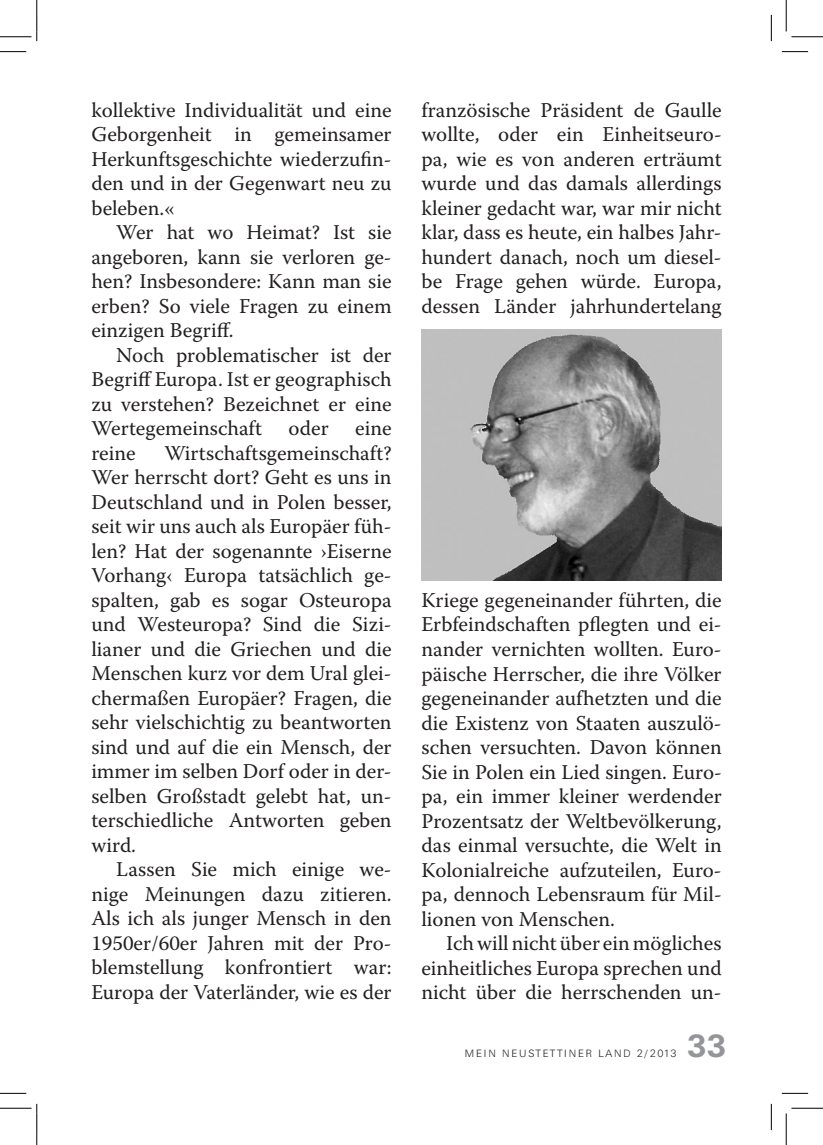
<style>
.page{position:relative;width:823px;height:1145px;background:#fff}
.page>*{position:absolute;margin:0;border:0;box-sizing:border-box;transform-origin:0 0}
.t1{font:700 31.5px "Univers BQ";color:#939598}
.t2{font:21px/24.5px "Warnock Pro";color:#231f20;text-align:justify}
.t3{font:300 10.5px "Univers BQ";letter-spacing:.17em;color:#231f20}
</style>
<div class="page">
<img style="left:421px;top:329px;width:300px;height:251px">
<svg style="left:0;top:51px;width:26px;height:1px"></svg>
<svg style="left:781px;top:51px;width:27px;height:1px"></svg>
<svg style="left:0;top:1093px;width:26px;height:1px"></svg>
<svg style="left:781px;top:1093px;width:27px;height:1px"></svg>
<svg style="left:771px;top:15px;width:1px;height:26px"></svg>
<svg style="left:771px;top:1104px;width:1px;height:26px"></svg>
<hr style="left:0;top:36px;width:32px;height:1px;background:#000">
<hr style="left:791px;top:36px;width:32px;height:1px;background:#000">
<hr style="left:0;top:1108px;width:32px;height:1px;background:#000">
<hr style="left:791px;top:1108px;width:32px;height:1px;background:#000">
<hr style="left:36px;top:0;width:1px;height:32px;background:#000">
<hr style="left:36px;top:1113px;width:1px;height:32px;background:#000">
<hr style="left:786px;top:0;width:1px;height:32px;background:#000">
<hr style="left:786px;top:1113px;width:1px;height:32px;background:#000">
<p class="t2" style="left:91px;top:97px;width:302px">kollektive Individualität und eine Geborgenheit in gemeinsamer Herkunftsgeschichte wiederzufin&shy;den und in der Gegenwart neu zu beleben.«</p>
<p class="t2" style="left:91px;top:220px;width:302px;text-indent:25px">Wer hat wo Heimat? Ist sie angeboren, kann sie verloren ge&shy;hen? Insbesondere: Kann man sie erben? So viele Fragen zu einem einzigen Begriff.</p>
<p class="t2" style="left:91px;top:342px;width:302px;text-indent:25px">Noch problematischer ist der Begriff Europa. Ist er geographisch zu verstehen? Bezeichnet er eine Wertegemeinschaft</p>
<p class="t2" style="left:288px;top:416px;width:42px">oder</p>
<p class="t2" style="left:355px;top:416px;width:38px">eine</p>
<p class="t2" style="left:91px;top:440px;width:302px;text-indent:73px">Wirtschaftsgemeinschaft?<br>Wer herrscht dort? Geht es uns in Deutschland und in Polen besser, seit wir uns auch als Europäer füh&shy;len? Hat der sogenannte ›Eiserne Vorhang‹ Europa tatsächlich ge&shy;spalten, gab es sogar Osteuropa und Westeuropa? Sind die Sizi&shy;lianer und die Griechen und die Menschen kurz vor dem Ural glei&shy;chermaßen Europäer? Fragen, die sehr vielschichtig zu beantworten sind und auf die ein Mensch, der immer im selben Dorf oder in der&shy;selben Großstadt gelebt hat, un&shy;terschiedliche Antworten geben wird.</p>
<p class="t2" style="left:91px;top:857px;width:302px;text-indent:25px">Lassen Sie mich einige we&shy;nige Meinungen dazu zitieren.<br>Als ich als junger Mensch in den 1950er/60er Jahren mit der Pro&shy;blemstellung konfrontiert war:<br>Europa der Vaterländer, wie es der</p>
<p class="t2" style="left:91px;top:440px;width:46px">reine</p>
<p class="t2" style="left:421px;top:97px;width:302px">französische Präsident de Gaulle wollte, oder ein Einheitseuro&shy;pa, wie es von anderen erträumt wurde und das damals allerdings kleiner gedacht war, war mir nicht klar, dass es heute, ein halbes Jahr&shy;hundert danach, noch um diesel&shy;be Frage gehen würde. Europa, dessen Länder jahrhundertelang</p>
<p class="t2" style="left:421px;top:587px;width:302px">Kriege gegeneinander führten, die Erbfeindschaften pflegten und ei&shy;nander vernichten wollten. Euro&shy;päische Herrscher, die ihre Völker gegeneinander aufhetzten und die die Existenz von Staaten auszulö&shy;schen versuchten. Davon können Sie in Polen ein Lied singen. Euro&shy;pa, ein immer kleiner werdender Prozentsatz der Weltbevölkerung, das einmal versuchte, die Welt in Kolonialreiche aufzuteilen, Euro&shy;pa, dennoch Lebensraum für Mil&shy;lionen von Menschen.</p>
<p class="t2" style="left:421px;top:931px;width:302px;text-indent:25px">Ich will nicht über ein mögliches einheitliches Europa sprechen und nicht über die herrschenden un-</p>
<p class="t3" style="left:465px;top:1048px;width:213px">MEIN NEUSTETTINER LAND 2/2013</p>
<h1 class="t1" style="left:687px;top:1028px;width:41px">33</h1>
</div>
